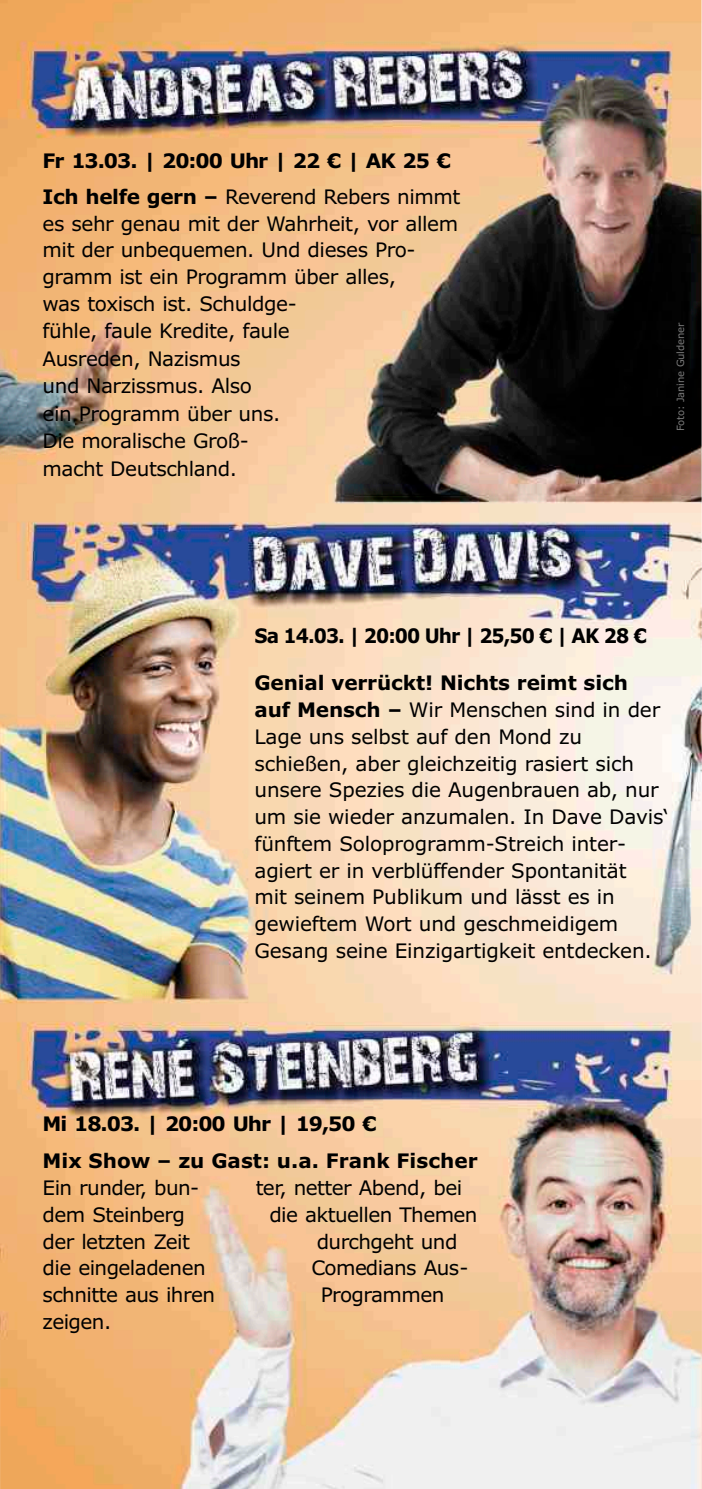
<style>
.page{position:relative;width:702px;height:1489px;background:#fff}
.page>*{position:absolute;margin:0;border:0;box-sizing:border-box;transform-origin:0 0}
.t1{font:20px/26.8px "Verdana";letter-spacing:-.02em;color:#000}
.t2{font:700 20px "Verdana";letter-spacing:-.05em;color:#000}
.t3{font:700 20px "Verdana";color:#000}
.t4{font:700 20px "Verdana";letter-spacing:-.05em;color:#000;scale:.93 1}
.t5{font:10px "Verdana";letter-spacing:-.02em;color:#7b7b7b}
.s1{font-weight:700}
</style>
<div class="page">
<img style="left:0;top:0;width:702px;height:1488px">
<p class="t2" style="left:43px;top:152px;width:410px">Fr 13.03. | 20:00 Uhr | 22 € | AK 25 €</p>
<p class="t1" style="left:42px;top:185px;width:419px"><span class="s1">Ich helfe gern –</span> Reverend Rebers nimmt es sehr genau mit der Wahrheit, vor allem mit der unbequemen. Und dieses Pro&shy;gramm ist ein Programm über alles,<br>was toxisch ist. Schuldge-<br>fühle, faule Kredite, faule<br>Ausreden, Nazismus<br>und Narzissmus. Also<br>ein Programm über uns.<br>Die moralische Groß-<br>macht Deutschland.</p>
<p class="t5" style="left:676px;top:431px;width:109px;rotate:-90deg">Foto: Janine Guldener</p>
<p class="t4" style="left:254px;top:627px;width:423px">Sa 14.03. | 20:00 Uhr | 25,50 € | AK 28 €</p>
<p class="t1" style="left:254px;top:671px;width:416px"><span class="s1">Genial verrückt! Nichts reimt sich<br>auf Mensch –</span> Wir Menschen sind in der Lage uns selbst auf den Mond zu schießen, aber gleichzeitig rasiert sich unsere Spezies die Augenbrauen ab, nur um sie wieder anzumalen. In Dave Davis‘ fünftem Soloprogramm-Streich inter&shy;agiert er in verblüffender Spontanität<br>mit seinem Publikum und lässt es in gewieftem Wort und geschmeidigem Gesang seine Einzigartigkeit entdecken.</p>
<p class="t2" style="left:43px;top:1115px;width:335px">Mi 18.03. | 20:00 Uhr | 19,50 €</p>
<p class="t3" style="left:43px;top:1152px;width:436px">Mix Show – zu Gast: u.a. Frank Fischer</p>
<p class="t1" style="left:43px;top:1175px;width:158px">Ein runder, bun-</p>
<p class="t1" style="left:256px;top:1175px;width:208px">ter, netter Abend, bei</p>
<p class="t1" style="left:43px;top:1202px;width:144px">dem Steinberg</p>
<p class="t1" style="left:269px;top:1202px;width:210px">die aktuellen Themen</p>
<p class="t1" style="left:43px;top:1229px;width:149px">der letzten Zeit</p>
<p class="t1" style="left:317px;top:1229px;width:142px">durchgeht und</p>
<p class="t1" style="left:43px;top:1256px;width:165px">die eingeladenen</p>
<p class="t1" style="left:311px;top:1256px;width:158px">Comedians Aus-</p>
<p class="t1" style="left:43px;top:1282px;width:174px">schnitte aus ihren</p>
<p class="t1" style="left:321px;top:1282px;width:125px">Programmen</p>
<p class="t1" style="left:43px;top:1309px;width:70px">zeigen.</p>
</div>
